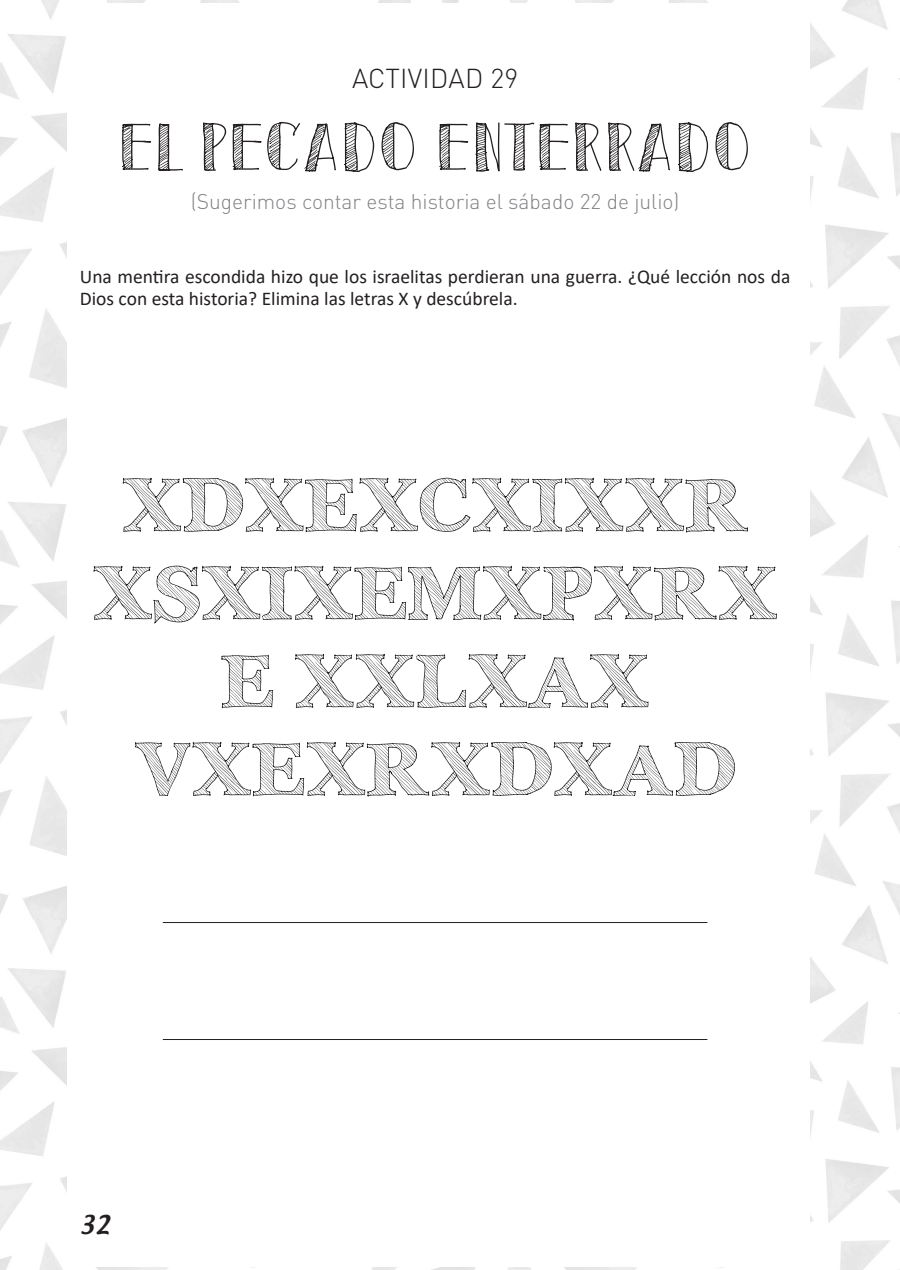
<style>
.page{position:relative;width:900px;height:1270px;background:#fff}
.page>*{position:absolute;margin:0;border:0;box-sizing:border-box;transform-origin:0 0}
.texto{font:76.5px/87.9px "Archistico";color:#231f20;text-align:center}
.Título{font:67.5px "Sketch Toronto";color:#231f20}
.Atividade{font:300 27px "DIN Pro";letter-spacing:.01em;color:#231f20}
.t1{font:22.5px "Textile";color:#231f20}
.Verso{font:300 21px "DIN Pro";color:#808285}
.texto-2{font:19.5px/22.5px "Calibri";color:#231f20}
</style>
<div class="page">
<img style="left:0;top:0;width:899px;height:1269px">
<div style="left:67px;top:3px;width:743px;height:1263px;background:#fff"></div>
<hr style="left:163px;top:922px;width:544px;height:1px;background:#231f20">
<hr style="left:163px;top:1039px;width:544px;height:1px;background:#231f20">
<svg style="left:0;top:0;width:4px;height:4px"></svg>
<svg style="left:0;top:1265px;width:4px;height:5px"></svg>
<svg style="left:895px;top:0;width:4px;height:4px"></svg>
<svg style="left:895px;top:1265px;width:4px;height:4px"></svg>
<p class="Atividade" style="left:352px;top:60px;width:168px">ACTIVIDAD 29</p>
<p class="Título" style="left:118px;top:112px;width:635px">EL PECADO ENTERRADO</p>
<p class="Verso" style="left:191px;top:187px;width:490px">(Sugerimos contar esta historia el sábado 22 de julio)</p>
<p class="texto-2" style="left:80px;top:266px;width:712px">Una mentira escondida hizo que los israelitas perdieran una guerra. ¿Qué lección nos da<br>Dios con esta historia? Elimina las letras X y descúbrela.</p>
<p class="texto" style="left:92px;top:463px;width:687px">XDXEXCXIXXR<br>XSXIXEMXPXRX<br>E XXLXAX<br>VXEXRXDXAD</p>
<p class="t1" style="left:80px;top:1208px;width:32px">32</p>
</div>
